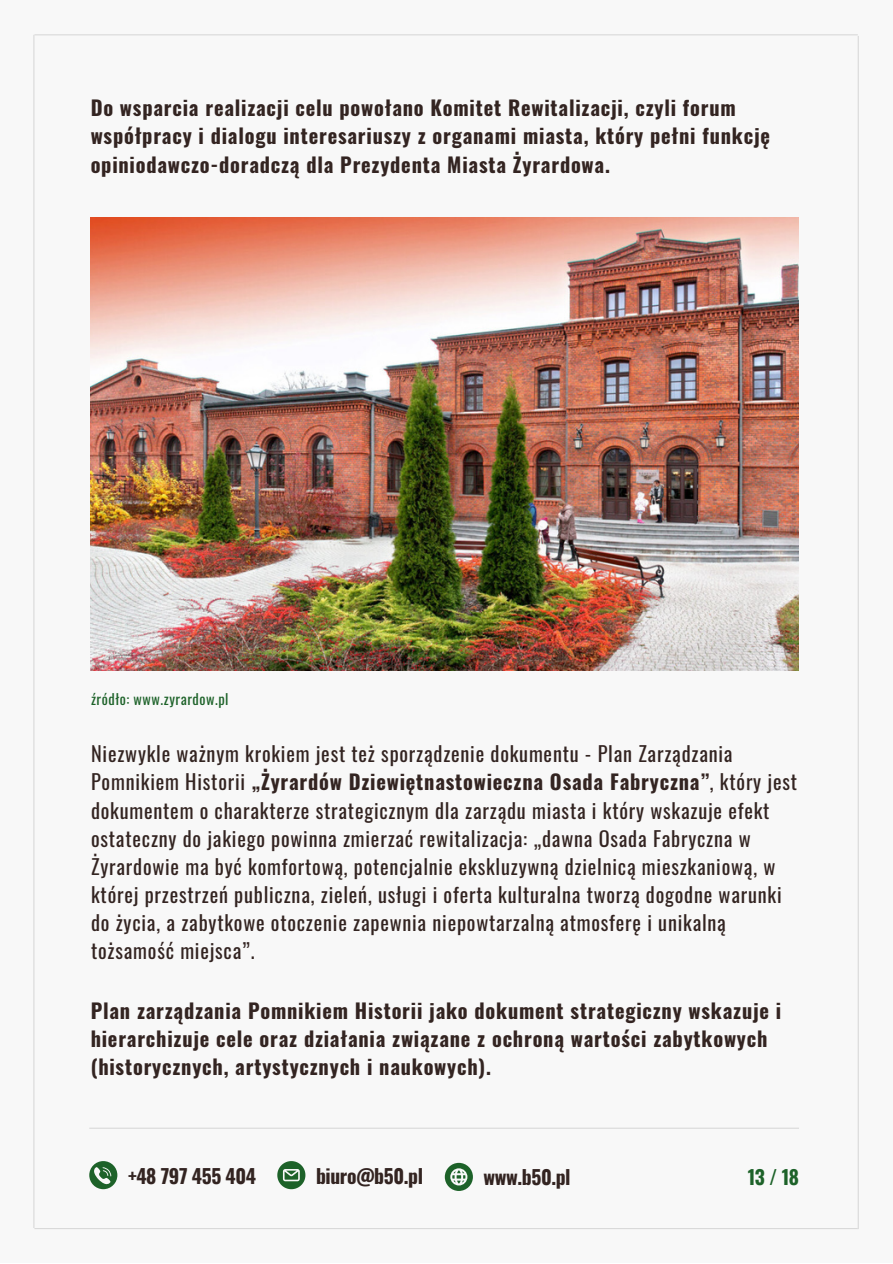
<style>
.page{position:relative;width:893px;height:1264px;background:#fff}
.page>*{position:absolute;margin:0;border:0;box-sizing:border-box;transform-origin:0 0}
.t1{font:20.4px/28px "Oswald";letter-spacing:.04em;color:#332421}
.t2{font:700 20.4px/28px "Oswald";letter-spacing:.04em;color:#332421}
.t3{font:700 19.65px "Oswald";letter-spacing:-.02em;color:#332421}
.t4{font:700 19.65px "Oswald";color:#1d6229}
.t5{font:14.4px "Oswald";letter-spacing:.04em;color:#1d6229}
.s1{font-weight:700}
</style>
<div class="page">
<div style="left:0;top:0;width:892px;height:1262px;background:#f8f8f8"></div>
<hr style="left:34px;top:1227px;width:823px;height:2px;background:#d9d9d9">
<hr style="left:34px;top:34px;width:823px;height:1px;background:#d9d9d9">
<hr style="left:857px;top:36px;width:1px;height:1193px;background:#d9d9d9">
<hr style="left:33px;top:35px;width:1px;height:1192px;background:#d9d9d9">
<svg style="left:89px;top:1161px;width:28px;height:28px"></svg>
<svg style="left:445px;top:1162px;width:28px;height:28px"></svg>
<svg style="left:277px;top:1161px;width:28px;height:28px"></svg>
<hr style="left:89px;top:1127px;width:710px;height:1px;background:#d9d9d9">
<img style="left:91px;top:217px;width:707px;height:453px">
<p class="t2" style="left:91px;top:93px;width:680px">Do wsparcia realizacji celu powołano Komitet Rewitalizacji, czyli forum współpracy i dialogu interesariuszy z organami miasta, który pełni funkcję opiniodawczo-doradczą dla Prezydenta Miasta Żyrardowa.</p>
<p class="t5" style="left:91px;top:688px;width:139px">źródło: www.zyrardow.pl</p>
<p class="t1" style="left:91px;top:739px;width:707px">Niezwykle ważnym krokiem jest też sporządzenie dokumentu - Plan Zarządzania Pomnikiem Historii <span class="s1">„Żyrardów Dziewiętnastowieczna Osada Fabryczna”</span>, który jest dokumentem o charakterze strategicznym dla zarządu miasta i który wskazuje efekt ostateczny do jakiego powinna zmierzać rewitalizacja: „dawna Osada Fabryczna w Żyrardowie ma być komfortową, potencjalnie ekskluzywną dzielnicą mieszkaniową, w której przestrzeń publiczna, zieleń, usługi i oferta kulturalna tworzą dogodne warunki do życia, a zabytkowe otoczenie zapewnia niepowtarzalną atmosferę i unikalną tożsamość miejsca”.</p>
<p class="t2" style="left:91px;top:995px;width:692px">Plan zarządzania Pomnikiem Historii jako dokument strategiczny wskazuje i hierarchizuje cele oraz działania związane z ochroną wartości zabytkowych (historycznych, artystycznych i naukowych).</p>
<p class="t3" style="left:128px;top:1160px;width:130px">+48 797 455 404</p>
<p class="t3" style="left:316px;top:1160px;width:108px">biuro@b50.pl</p>
<p class="t3" style="left:483px;top:1161px;width:89px">www.b50.pl</p>
<p class="t4" style="left:747px;top:1161px;width:53px">13 / 18</p>
</div>
